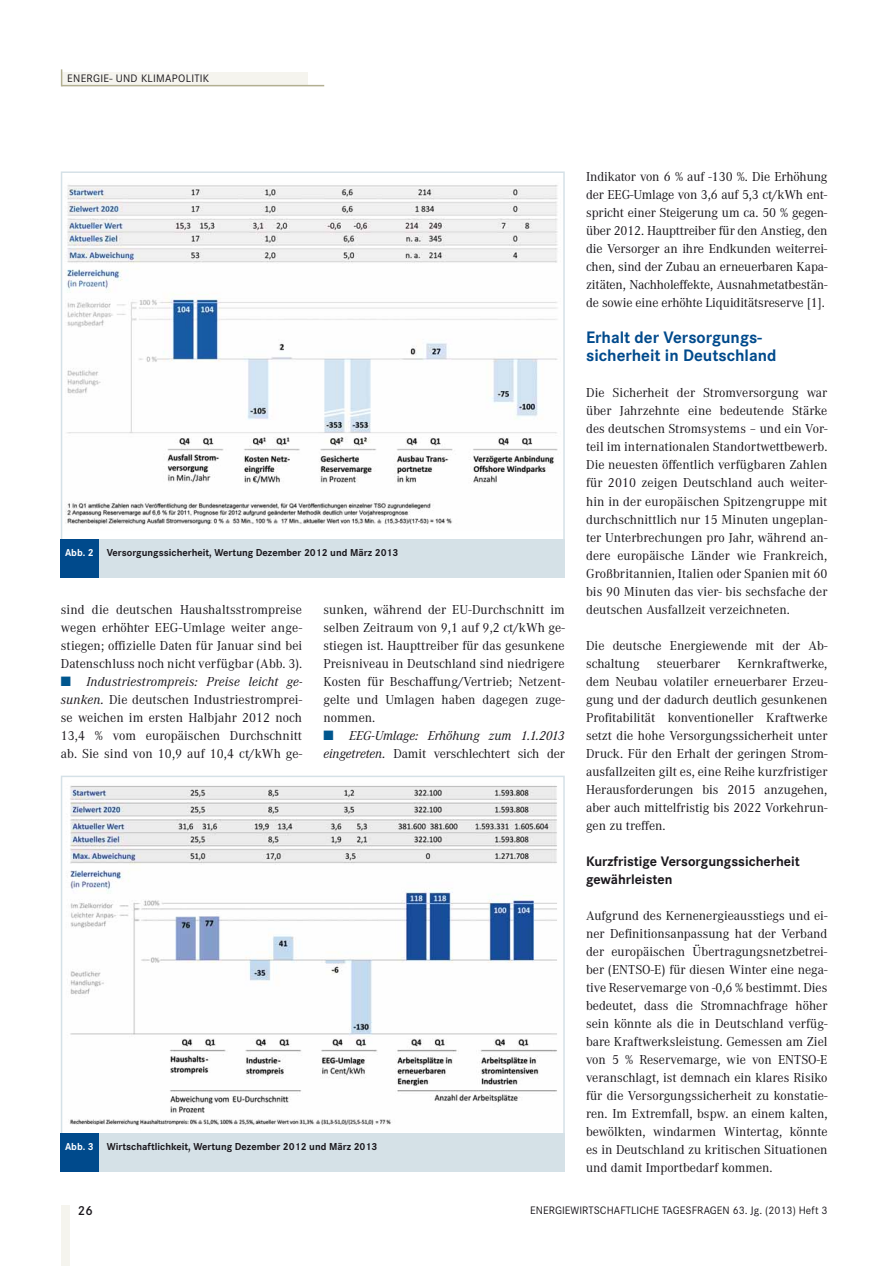
<style>
.page{position:relative;width:896px;height:1266px;background:#fff}
.page>*{position:absolute;margin:0;border:0;box-sizing:border-box;transform-origin:0 0}
.t1{font:700 17.25px/18px "Corporate S";color:#004a8c}
.t2{font:700 14.25px/18px "Corporate S";color:#1a171c}
.t3{font:13.5px/18px "Corporate A";color:#1a171c;text-align:justify}
.t4{font:italic 13.5px/18px "Corporate A";letter-spacing:-.005em;color:#1a171c;text-align:right}
.t5{font:600 13.5px "Corporate S";color:#1a171c}
.t6{font:11.25px "Corporate S";letter-spacing:.005em;color:#1a171c}
.t7{font:11.25px "Corporate S";letter-spacing:.025em;color:#1a171c}
.t8{font:700 10.5px "Corporate S";color:#1a171c}
.s1{color:#fff}
.s2{font-style:italic}
.s3{font-style:normal}
</style>
<div class="page">
<div style="left:62px;top:72px;width:246px;height:13px;background:#f5f4ee"></div>
<hr style="left:62px;top:85px;width:262px;height:1px;background:#b2af91">
<svg style="left:61px;top:69px;width:1px;height:17px"></svg>
<div style="left:61px;top:1205px;width:8px;height:60px;background:#f5f4ee"></div>
<img style="left:69px;top:785px;width:488px;height:341px">
<img style="left:65px;top:185px;width:493px;height:340px">
<div style="left:62px;top:1133px;width:502px;height:38px;background:#d5e1e7"></div>
<div style="left:61px;top:1133px;width:38px;height:38px;background:#004a8c"></div>
<div style="left:62px;top:539px;width:502px;height:38px;background:#d5e1e7"></div>
<div style="left:61px;top:539px;width:38px;height:38px;background:#004a8c"></div>
<p class="t7" style="left:67px;top:74px;width:143px">ENERGIE- UND KLIMAPOLITIK</p>
<p class="t8" style="left:65px;top:548px;width:335px"><span class="s1">Abb. 2</span> Versorgungssicherheit, Wertung Dezember 2012 und März 2013</p>
<p class="t3" style="left:61px;top:601px;width:243px">sind die deutschen Haushaltsstrompreise wegen erhöhter EEG-Umlage weiter ange&shy;stiegen; offizielle Daten für Januar sind bei Datenschluss noch nicht verfügbar (Abb. 3).</p>
<p class="t3" style="left:61px;top:673px;width:243px;text-indent:26px"><span class="s2">Industriestrompreis: Preise leicht ge&shy;sunken.</span> Die deutschen Industriestromprei&shy;se weichen im ersten Halbjahr 2012 noch 13,4 % vom europäischen Durchschnitt ab. Sie sind von 10,9 auf 10,4 ct/kWh ge-</p>
<p class="t3" style="left:323px;top:601px;width:243px">sunken, während der EU-Durchschnitt im selben Zeitraum von 9,1 auf 9,2 ct/kWh ge&shy;stiegen ist. Haupttreiber für das gesunkene Preisniveau in Deutschland sind niedrigere Kosten für Beschaffung/Vertrieb; Netzent&shy;gelte und Umlagen haben dagegen zuge&shy;nommen.</p>
<p class="t4" style="left:323px;top:727px;width:243px">EEG-Umlage: Erhöhung zum 1.1.2013 eingetreten. <span class="s3">Damit verschlechtert sich der</span></p>
<p class="t8" style="left:65px;top:1142px;width:314px"><span class="s1">Abb. 3</span> Wirtschaftlichkeit, Wertung Dezember 2012 und März 2013</p>
<p class="t3" style="left:586px;top:169px;width:243px">Indikator von 6 % auf -130 %. Die Erhöhung der EEG-Umlage von 3,6 auf 5,3 ct/kWh ent&shy;spricht einer Steigerung um ca. 50 % gegen&shy;über 2012. Haupttreiber für den Anstieg, den die Versorger an ihre Endkunden weiterrei&shy;chen, sind der Zubau an erneuerbaren Kapa&shy;zitäten, Nachholeffekte, Ausnahmetatbestän&shy;de sowie eine erhöhte Liquiditätsreserve [1].</p>
<p class="t1" style="left:586px;top:330px;width:192px">Erhalt der Versorgungs&shy;sicherheit in Deutschland</p>
<p class="t3" style="left:586px;top:385px;width:243px">Die Sicherheit der Stromversorgung war über Jahrzehnte eine bedeutende Stärke des deutschen Stromsystems – und ein Vor&shy;teil im internationalen Standortwettbewerb.<br>Die neuesten öffentlich verfügbaren Zahlen für 2010 zeigen Deutschland auch weiter&shy;hin in der europäischen Spitzengruppe mit durchschnittlich nur 15 Minuten ungeplan&shy;ter Unterbrechungen pro Jahr, während an&shy;dere europäische Länder wie Frankreich, Großbritannien, Italien oder Spanien mit 60 bis 90 Minuten das vier- bis sechsfache der deutschen Ausfallzeit verzeichneten.</p>
<p class="t3" style="left:586px;top:637px;width:243px">Die deutsche Energiewende mit der Ab&shy;schaltung</p>
<p class="t3" style="left:586px;top:655px;width:243px;text-indent:151px">Kernkraftwerke, dem Neubau volatiler erneuerbarer Erzeu&shy;gung und der dadurch deutlich gesunkenen Profitabilität konventioneller Kraftwerke setzt die hohe Versorgungssicherheit unter Druck. Für den Erhalt der geringen Strom&shy;ausfallzeiten gilt es, eine Reihe kurzfristiger Herausforderungen bis 2015 anzugehen, aber auch mittelfristig bis 2022 Vorkehrun&shy;gen zu treffen.</p>
<p class="t2" style="left:586px;top:853px;width:215px">Kurzfristige Versorgungssicherheit gewährleisten</p>
<p class="t3" style="left:586px;top:907px;width:243px">Aufgrund des Kernenergieausstiegs und ei&shy;ner Definitionsanpassung hat der Verband der europäischen Übertragungsnetzbetrei&shy;ber (ENTSO-E) für diesen Winter eine nega&shy;tive Reservemarge von -0,6 % bestimmt. Dies bedeutet, dass die Stromnachfrage höher sein könnte als die in Deutschland verfüg&shy;bare Kraftwerksleistung. Gemessen am Ziel von 5 % Reservemarge, wie von ENTSO-E veranschlagt, ist demnach ein klares Risiko für die Versorgungssicherheit zu konstatie&shy;ren. Im Extremfall, bspw. an einem kalten, bewölkten, windarmen Wintertag, könnte es in Deutschland zu kritischen Situationen und damit Importbedarf kommen.</p>
<p class="t3" style="left:657px;top:655px;width:65px">steuerbarer</p>
<p class="t5" style="left:78px;top:1205px;width:16px">26</p>
<p class="t6" style="left:530px;top:1205px;width:299px">ENERGIEWIRTSCHAFTLICHE TAGESFRAGEN 63. Jg. (2013) Heft 3</p>
</div>
